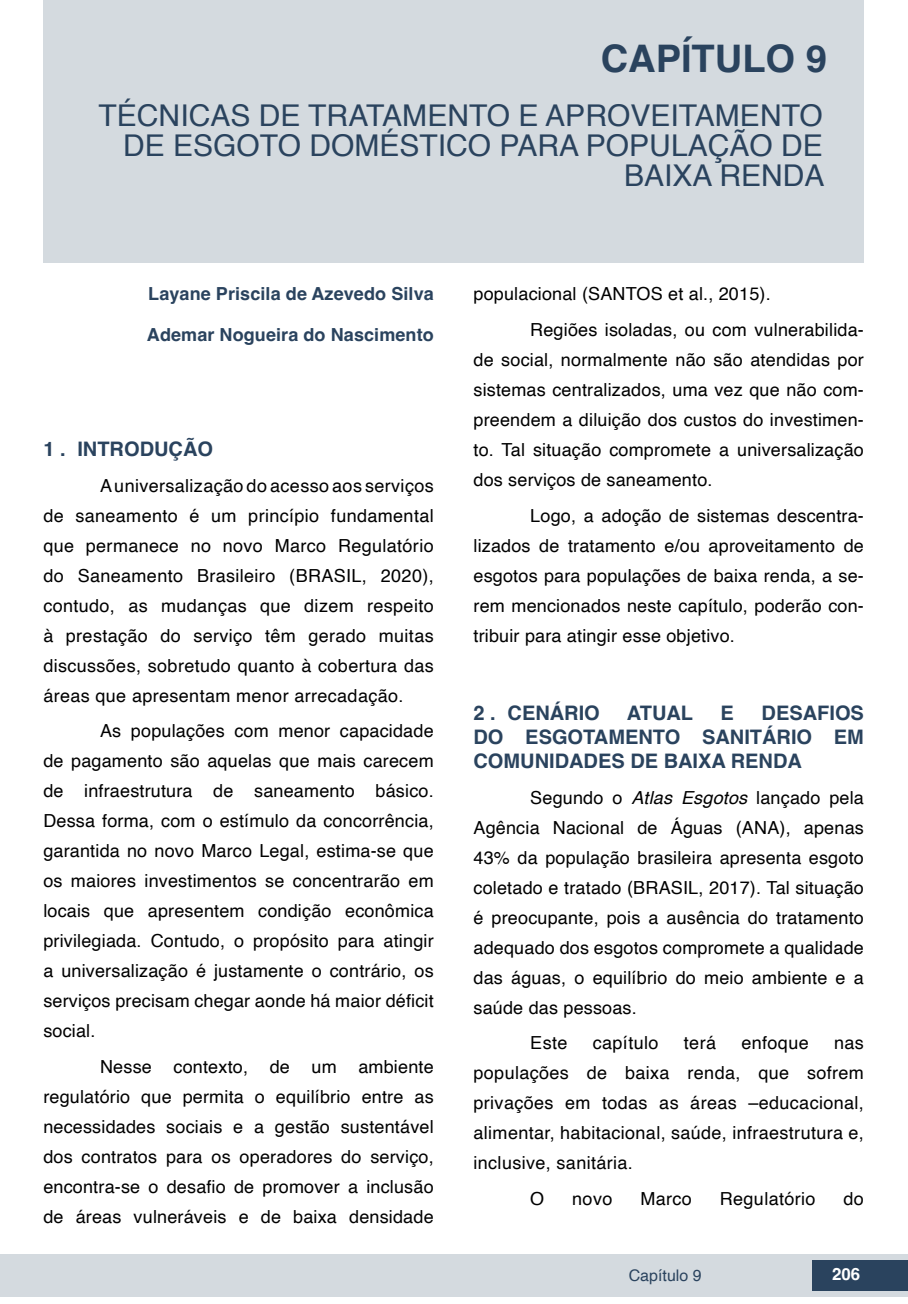
<style>
.page{position:relative;width:908px;height:1304px;background:#fff}
.page>*{position:absolute;margin:0;border:0;box-sizing:border-box;transform-origin:0 0}
.cap{font:700 38px "Helvetica";color:#2a435e}
.nome_artigos{font:30px/30px "Helvetica";color:#2a435e;text-align:right}
.t1{font:700 20px/24px "Helvetica";color:#2a435e;text-align:justify}
.txt{font:18px/30px "Helvetica";letter-spacing:.01em;color:#000;text-align:justify}
.nome_autores{font:700 18px "Helvetica";letter-spacing:.005em;color:#2a435e}
.t2{font:700 16.8px "Helvetica";color:#fff}
.t3{font:16px "Helvetica";color:#2a435e}
.s1{font-style:italic}
</style>
<div class="page">
<div style="left:0;top:1254px;width:906px;height:43px;background:#d4dadf"></div>
<div style="left:812px;top:1261px;width:95px;height:30px;background:#2a435e"></div>
<div style="left:43px;top:0;width:820px;height:263px;background:#d4dadf"></div>
<p class="cap" style="left:600px;top:35px;width:227px">CAPÍTULO 9</p>
<p class="nome_artigos" style="left:99px;top:102px;width:727px">TÉCNICAS DE TRATAMENTO E APROVEITAMENTO<br>DE ESGOTO DOMÉSTICO PARA POPULAÇÃO DE<br>BAIXA RENDA</p>
<p class="nome_autores" style="left:148px;top:283px;width:287px">Layane Priscila de Azevedo Silva</p>
<p class="nome_autores" style="left:147px;top:324px;width:288px">Ademar Nogueira do Nascimento</p>
<p class="t1" style="left:43px;top:439px;width:171px">1 . INTRODUÇÃO</p>
<p class="txt" style="left:43px;top:471px;width:392px;text-indent:57px">A universalização do acesso aos serviços de saneamento é um princípio fundamental que permanece no novo Marco Regulatório do Saneamento Brasileiro (BRASIL, 2020), contudo, as mudanças que dizem respeito à prestação do serviço têm gerado muitas discussões, sobretudo quanto à cobertura das áreas que apresentam menor arrecadação.</p>
<p class="txt" style="left:43px;top:717px;width:392px;text-indent:57px">As populações com menor capacidade de pagamento são aquelas que mais carecem de infraestrutura de saneamento básico.<br>Dessa forma, com o estímulo da concorrência, garantida no novo Marco Legal, estima-se que os maiores investimentos se concentrarão em locais que apresentem condição econômica privilegiada. Contudo, o propósito para atingir a universalização é justamente o contrário, os serviços precisam chegar aonde há maior déficit social.</p>
<p class="txt" style="left:43px;top:1052px;width:392px;text-indent:57px">Nesse contexto, de um ambiente regulatório que permita o equilíbrio entre as necessidades sociais e a gestão sustentável dos contratos para os operadores do serviço, encontra-se o desafio de promover a inclusão de áreas vulneráveis e de baixa densidade</p>
<p class="txt" style="left:473px;top:279px;width:298px">populacional (SANTOS et al., 2015).</p>
<p class="txt" style="left:473px;top:315px;width:392px;text-indent:57px">Regiões isoladas, ou com vulnerabilida&shy;de social, normalmente não são atendidas por sistemas centralizados, uma vez que não com&shy;preendem a diluição dos custos do investimen&shy;to. Tal situação compromete a universalização dos serviços de saneamento.</p>
<p class="txt" style="left:473px;top:501px;width:392px;text-indent:57px">Logo, a adoção de sistemas descentra&shy;lizados de tratamento e/ou aproveitamento de esgotos para populações de baixa renda, a se&shy;rem mencionados neste capítulo, poderão con&shy;tribuir para atingir esse objetivo.</p>
<p class="t1" style="left:473px;top:703px;width:128px">2 . CENÁRIO</p>
<p class="t1" style="left:626px;top:703px;width:68px">ATUAL</p>
<p class="t1" style="left:720px;top:703px;width:15px">E</p>
<p class="t1" style="left:473px;top:703px;width:392px;text-indent:288px">DESAFIOS DO ESGOTAMENTO SANITÁRIO EM COMUNIDADES DE BAIXA RENDA</p>
<p class="txt" style="left:473px;top:783px;width:392px;text-indent:57px">Segundo o <span class="s1">Atlas Esgotos</span> lançado pela Agência Nacional de Águas (ANA), apenas 43% da população brasileira apresenta esgoto coletado e tratado (BRASIL, 2017). Tal situação é preocupante, pois a ausência do tratamento adequado dos esgotos compromete a qualidade das águas, o equilíbrio do meio ambiente e a saúde das pessoas.</p>
<p class="txt" style="left:530px;top:1029px;width:39px">Este</p>
<p class="txt" style="left:592px;top:1029px;width:67px">capítulo</p>
<p class="txt" style="left:683px;top:1029px;width:34px">terá</p>
<p class="txt" style="left:741px;top:1029px;width:69px">enfoque</p>
<p class="txt" style="left:473px;top:1029px;width:392px;text-indent:360px">nas populações de baixa renda, que sofrem privações em todas as áreas –educacional, alimentar, habitacional, saúde, infraestrutura e, inclusive, sanitária.</p>
<p class="txt" style="left:530px;top:1184px;width:16px">O</p>
<p class="txt" style="left:572px;top:1184px;width:42px">novo</p>
<p class="txt" style="left:640px;top:1184px;width:53px">Marco</p>
<p class="txt" style="left:719px;top:1184px;width:97px">Regulatório</p>
<p class="txt" style="left:843px;top:1184px;width:22px">do</p>
<p class="t3" style="left:628px;top:1263px;width:74px">Capítulo 9</p>
<p class="t2" style="left:831px;top:1264px;width:30px">206</p>
</div>
